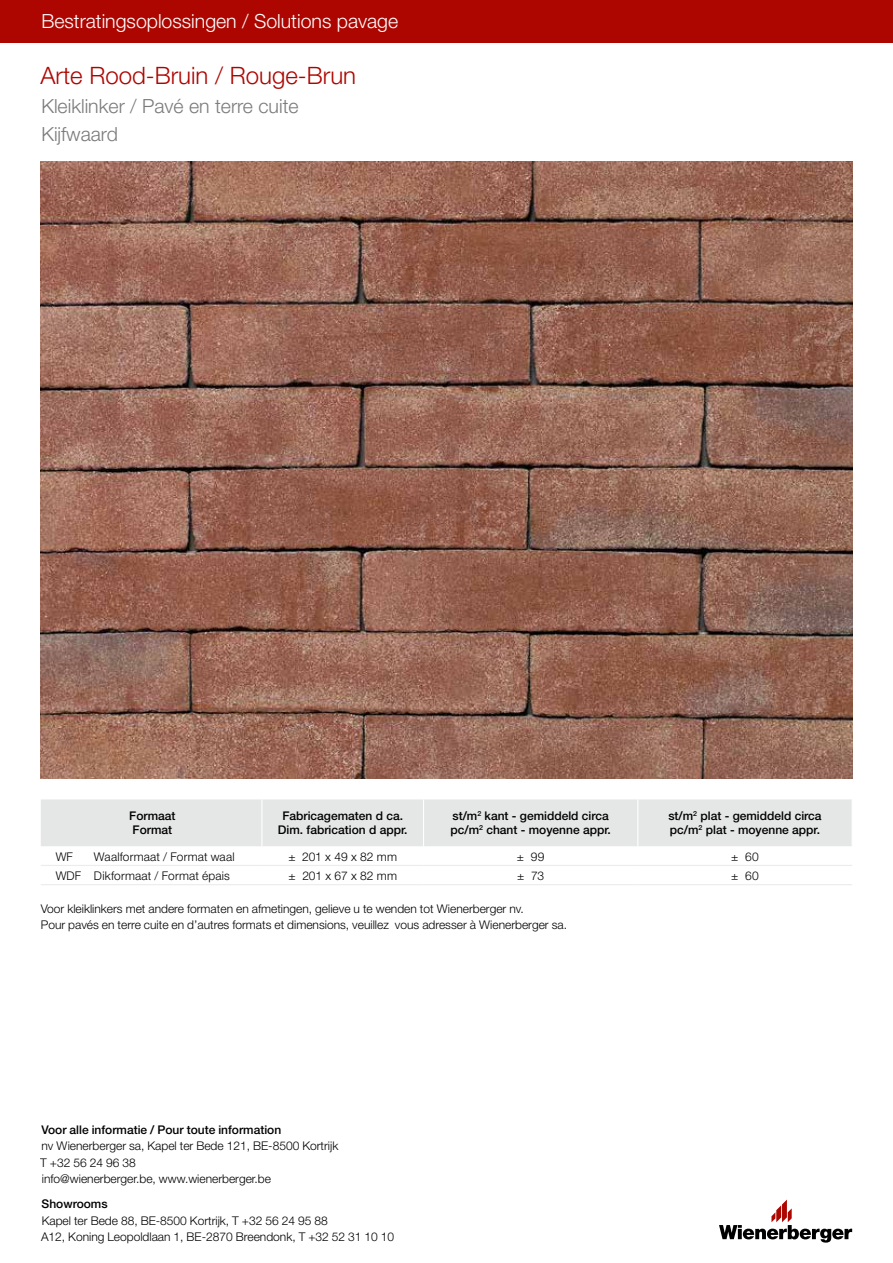
<style>
.page{position:relative;width:893px;height:1263px;background:#fff}
.page>*{position:absolute;margin:0;border:0;box-sizing:border-box;transform-origin:0 0}
.t1{font:300 24px "Helvetica Neue LT Std";color:#ad0600}
.t2{font:300 19.5px "Helvetica Neue LT Std";color:#fff}
.t3{font:300 19.5px/28.5px "Helvetica Neue LT Std";color:#7a7b7a}
.t4{font:300 12px/16.5px "Helvetica Neue LT Std";color:#000}
.t5{font:500 12px/14.4px "Helvetica Neue LT Std";color:#000}
</style>
<div class="page">
<svg style="left:719px;top:1199px;width:133px;height:43px"></svg>
<div style="left:0;top:0;width:893px;height:43px;background:#ad0600"></div>
<div style="left:41px;top:799px;width:811px;height:47px;background:#e5e6e6"></div>
<hr style="left:637px;top:799px;width:1px;height:47px;background:#fff">
<hr style="left:261px;top:799px;width:1px;height:47px;background:#fff">
<hr style="left:423px;top:799px;width:1px;height:47px;background:#fff">
<hr style="left:41px;top:865px;width:221px;height:1px;background:#ececec">
<hr style="left:41px;top:884px;width:221px;height:1px;background:#ececec">
<hr style="left:262px;top:884px;width:161px;height:1px;background:#ececec">
<hr style="left:423px;top:884px;width:215px;height:1px;background:#ececec">
<hr style="left:638px;top:884px;width:214px;height:1px;background:#ececec">
<hr style="left:262px;top:865px;width:161px;height:1px;background:#ececec">
<hr style="left:423px;top:865px;width:215px;height:1px;background:#ececec">
<hr style="left:638px;top:865px;width:214px;height:1px;background:#ececec">
<img style="left:41px;top:162px;width:811px;height:616px">
<h2 class="t2" style="left:41px;top:9px;width:358px">Bestratingsoplossingen / Solutions pavage</h2>
<h1 class="t1" style="left:40px;top:61px;width:317px">Arte Rood-Bruin / Rouge-Brun</h1>
<h2 class="t3" style="left:41px;top:91px;width:259px">Kleiklinker / Pavé en terre cuite<br>Kijfwaard</h2>
<p class="t5" style="left:129px;top:808px;width:48px">Formaat<br>Format</p>
<p class="t5" style="left:278px;top:808px;width:131px;text-align:center">Fabricagematen d ca.<br>Dim. fabrication d appr.</p>
<p class="t5" style="left:450px;top:808px;width:162px">st/m<sup>2</sup> kant - gemiddeld circa pc/m<sup>2</sup> chant - moyenne appr.</p>
<p class="t5" style="left:668px;top:808px;width:155px">st/m<sup>2</sup> plat - gemiddeld circa pc/m<sup>2</sup> plat - moyenne appr.</p>
<p class="t4" style="left:56px;top:848px;width:19px">WF</p>
<p class="t4" style="left:94px;top:848px;width:142px">Waalformaat / Format waal</p>
<p class="t4" style="left:288px;top:848px;width:110px">± 201 x 49 x 82 mm</p>
<p class="t4" style="left:517px;top:848px;width:29px">± 99</p>
<p class="t4" style="left:731px;top:848px;width:29px">± 60</p>
<p class="t4" style="left:56px;top:868px;width:176px">WDF Dikformaat / Format épais</p>
<p class="t4" style="left:288px;top:868px;width:110px">± 201 x 67 x 82 mm</p>
<p class="t4" style="left:517px;top:868px;width:28px">± 73</p>
<p class="t4" style="left:731px;top:868px;width:29px">± 60</p>
<p class="t4" style="left:41px;top:900px;width:528px">Voor kleiklinkers met andere formaten en afmetingen, gelieve u te wenden tot Wienerberger nv.<br>Pour pavés en terre cuite en d’autres formats et dimensions, veuillez vous adresser à Wienerberger sa.</p>
<p class="t5" style="left:41px;top:1122px;width:241px">Voor alle informatie / Pour toute information</p>
<p class="t4" style="left:40px;top:1137px;width:300px">nv Wienerberger sa, Kapel ter Bede 121, BE-8500 Kortrijk<br>T +32 56 24 96 38<br>info@wienerberger.be, www.wienerberger.be</p>
<p class="t5" style="left:42px;top:1196px;width:68px">Showrooms</p>
<p class="t4" style="left:41px;top:1212px;width:355px">Kapel ter Bede 88, BE-8500 Kortrijk, T +32 56 24 95 88<br>A12, Koning Leopoldlaan 1, BE-2870 Breendonk, T +32 52 31 10 10</p>
</div>
